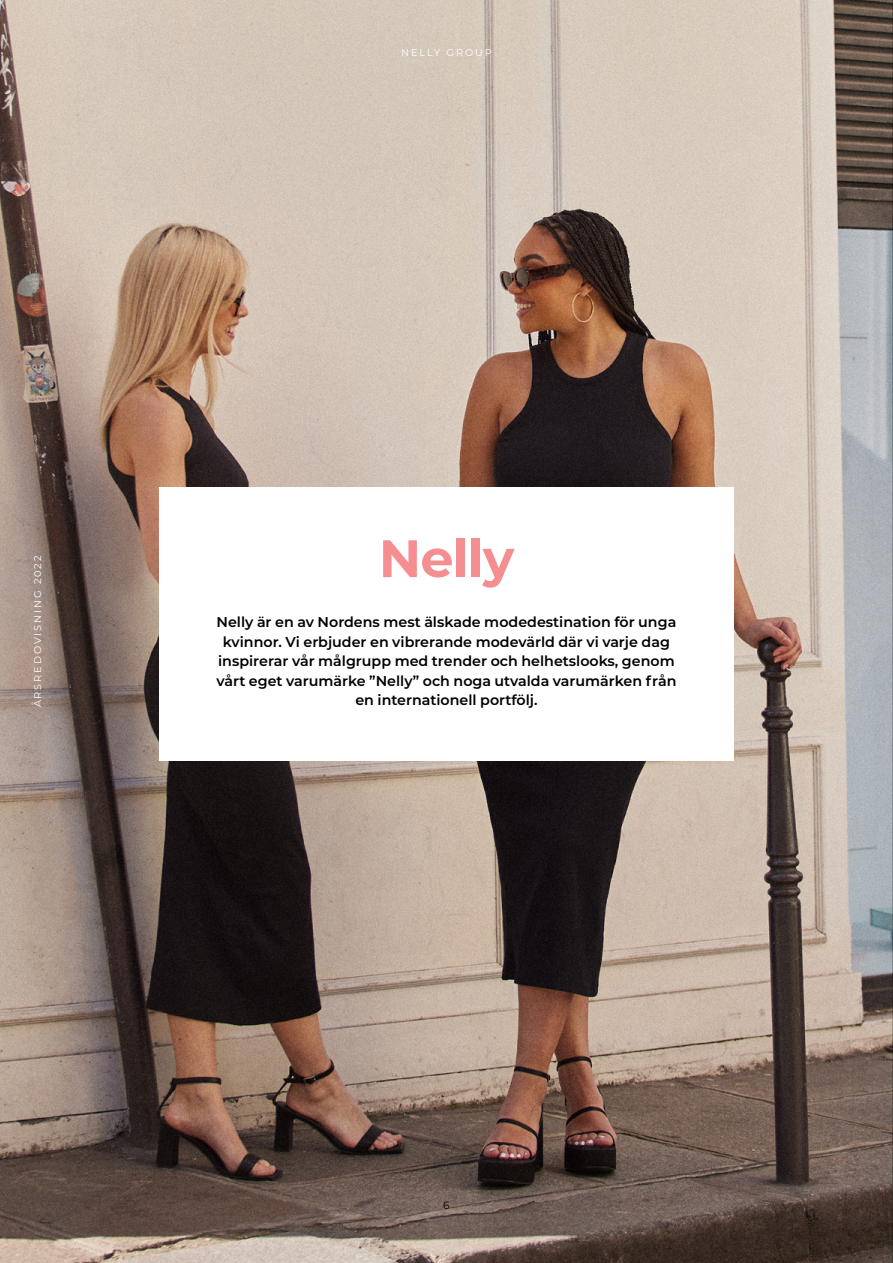
<style>
.page{position:relative;width:893px;height:1263px;background:#fff}
.page>*{position:absolute;margin:0;border:0;box-sizing:border-box;transform-origin:0 0}
.t1{font:700 52.5px "Montserrat";letter-spacing:-.015em;color:#f58e90}
.t2{font:600 14.25px/19.5px "Montserrat";color:#000;text-align:center}
.t3{font:10.5px "Montserrat";color:#000}
.t4{font:9.75px "Montserrat";letter-spacing:.2em;color:#fff}
</style>
<div class="page">
<img style="left:0;top:0;width:892px;height:1263px">
<hr style="left:892px;top:0;width:1px;height:1263px;background:#000">
<div style="left:160px;top:488px;width:574px;height:273px;background:#fff"></div>
<p class="t4" style="left:401px;top:46px;width:92px">NELLY GROUP</p>
<p class="t4" style="left:31px;top:707px;width:153px;rotate:-90deg">ÅRSREDOVISNING 2022</p>
<h1 class="t1" style="left:379px;top:521px;width:137px">Nelly</h1>
<p class="t2" style="left:216px;top:612px;width:461px">Nelly är en av Nordens mest älskade modedestination för unga kvinnor. Vi erbjuder en vibrerande modevärld där vi varje dag inspirerar vår målgrupp med trender och helhetslooks, genom vårt eget varumärke ”Nelly” och noga utvalda varumärken från en internationell portfölj.</p>
<p class="t3" style="left:443px;top:1198px;width:8px">6</p>
</div>
